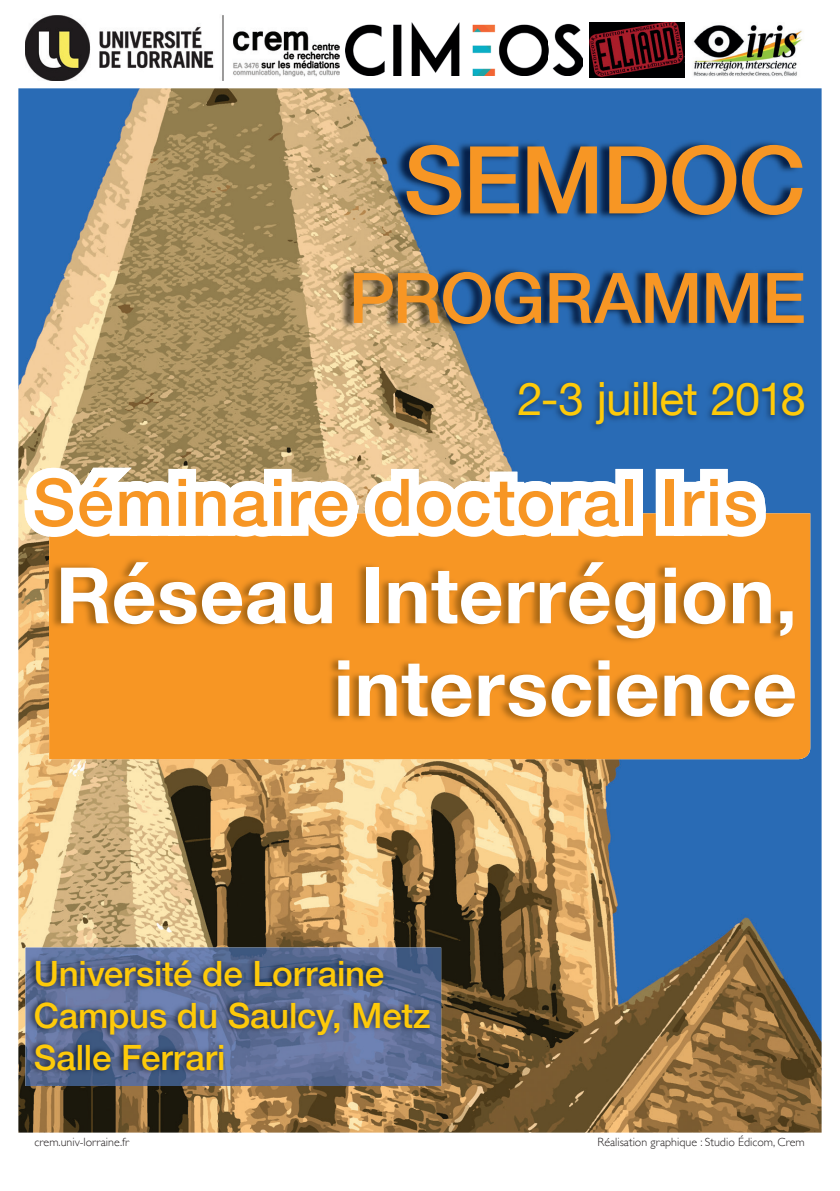
<style>
.page{position:relative;width:840px;height:1191px;background:#fff}
.page>*{position:absolute;margin:0;border:0;box-sizing:border-box;transform-origin:0 0}
.t1{font:500 93.6px "Helvetica Neue";letter-spacing:-.015em;color:#f79624}
.t2{font:700 77.8px/92.6px "Helvetica Neue";letter-spacing:.005em;color:#fff;text-align:right}
.t3{font:500 69.8px "Helvetica Neue";letter-spacing:-.015em;color:#f79624}
.t4{font:500 65.8px "Helvetica Neue";letter-spacing:.025em;color:#f79624}
.t5{font:45.8px "Helvetica Neue";letter-spacing:-.015em;color:#feca0a}
.t6{font:500 34.8px/41.8px "Helvetica Neue";letter-spacing:-.005em;color:#feca0a}
.t7{font:300 12px "Gill Sans";color:#231f20}
</style>
<div class="page">
<img style="left:25px;top:15px;width:314px;height:66px">
<img style="left:18px;top:88px;width:803px;height:1044px">
<img style="left:25px;top:947px;width:416px;height:35px">
<img style="left:25px;top:982px;width:35px;height:104px">
<img style="left:406px;top:982px;width:35px;height:104px">
<img style="left:60px;top:1075px;width:346px;height:11px">
<img style="left:511px;top:379px;width:295px;height:52px">
<img style="left:392px;top:140px;width:406px;height:81px">
<img style="left:340px;top:267px;width:460px;height:63px">
<div style="left:49px;top:513px;width:760px;height:246px;background:#f79624"></div>
<svg style="left:25px;top:468px;width:740px;height:69px"></svg>
<img style="left:50px;top:557px;width:744px;height:165px">
<img style="left:27px;top:954px;width:405px;height:121px">
<img style="left:345px;top:23px;width:237px;height:52px">
<img style="left:589px;top:23px;width:95px;height:55px">
<img style="left:693px;top:25px;width:109px;height:52px">
<h1 class="t1" style="left:403px;top:105px;width:404px">SEMDOC</h1>
<h3 class="t3" style="left:348px;top:242px;width:458px">PROGRAMME</h3>
<h3 class="t5" style="left:517px;top:366px;width:290px">2-3 juillet 2018</h3>
<h3 class="t4" style="left:32px;top:449px;width:726px">Séminaire doctoral Iris</h3>
<h2 class="t2" style="left:56px;top:551px;width:742px">Réseau Interrégion, interscience</h2>
<h3 class="t6" style="left:34px;top:950px;width:398px">Université de Lorraine<br>Campus du Saulcy, Metz<br>Salle Ferrari</h3>
<p class="t7" style="left:35px;top:1132px;width:96px">crem.univ-lorraine.fr</p>
<p class="t7" style="left:597px;top:1132px;width:208px">Réalisation graphique : Studio Édicom, Crem</p>
</div>
